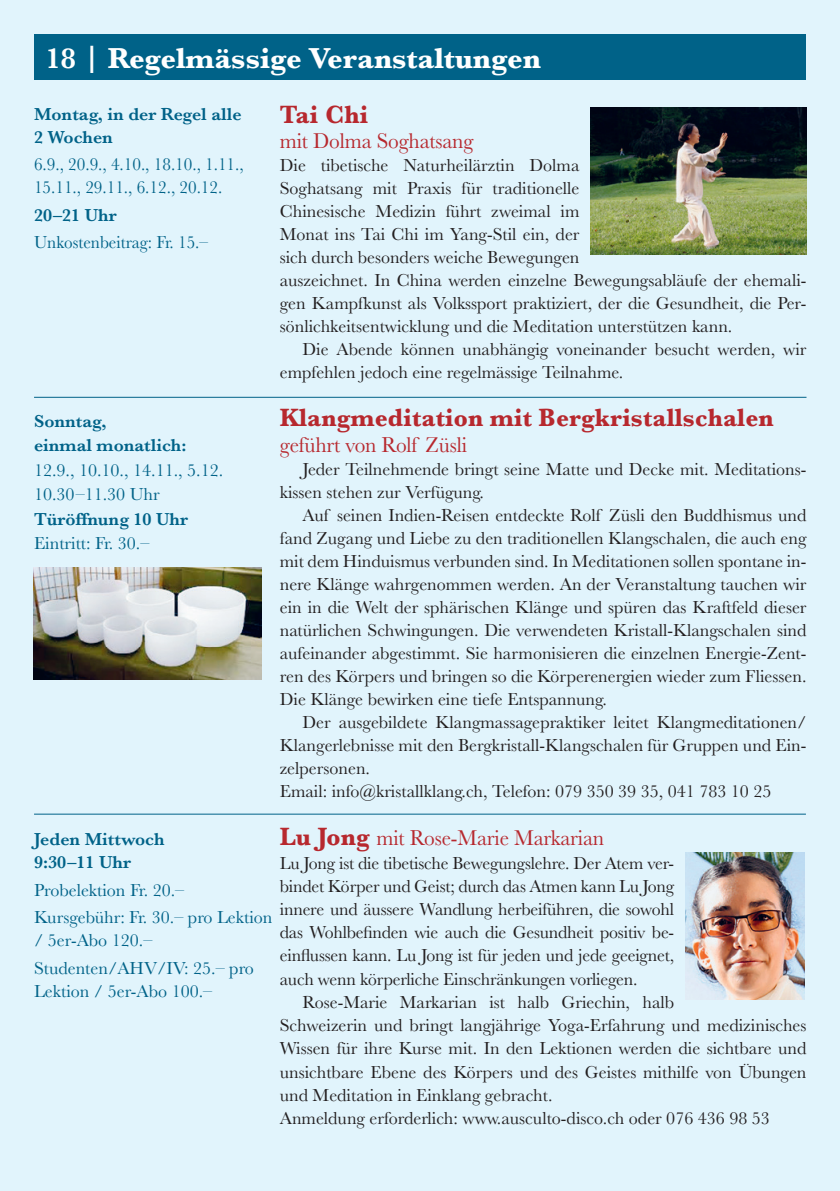
<style>
.page{position:relative;width:840px;height:1191px;background:#fff}
.page>*{position:absolute;margin:0;border:0;box-sizing:border-box;transform-origin:0 0}
.t1{font:700 30px "Baskerville";color:#fff}
.t2{font:700 26px "Baskerville";letter-spacing:.01em;color:#b7282e;scale:.96 1}
.t3{font:22.2px "Baskerville";letter-spacing:-.005em;color:#b7282e;scale:.96 1}
.t4{font:18px/23px "Baskerville";color:#231f20}
.t5{font:18px/27.6px "Baskerville";color:#006288}
.t6{font:600 18px/23px "Baskerville";color:#006288}
.t7{font:18px/23px "Baskerville";color:#006288;scale:.95 1}
.s1{font-weight:600}
.s2{font-weight:700;font-size:26px}
</style>
<div class="page">
<div style="left:0;top:0;width:839px;height:1191px;background:#e1f4fc"></div>
<div style="left:34px;top:34px;width:771px;height:45px;background:#006288"></div>
<hr style="left:34px;top:814px;width:771px;height:1px;background:#006288">
<hr style="left:34px;top:397px;width:772px;height:1px;background:#006288">
<img style="left:33px;top:567px;width:228px;height:112px">
<img style="left:590px;top:107px;width:216px;height:148px">
<img style="left:685px;top:852px;width:119px;height:147px">
<h1 class="t1" style="left:46px;top:37px;width:496px"><span class="s1">18 |</span> Regelmässige Veranstaltungen</h1>
<h2 class="t2" style="left:279px;top:96px;width:93px">Tai Chi</h2>
<p class="t3" style="left:279px;top:127px;width:203px">mit Dolma Soghatsang</p>
<p class="t4" style="left:279px;top:154px;width:528px">Die tibetische Naturheilärztin Dolma<br>Soghatsang mit Praxis für traditionelle<br>Chinesische Medizin führt zweimal im<br>Monat ins Tai Chi im Yang-Stil ein, der<br>sich durch besonders weiche Bewegungen<br>auszeichnet. In China werden einzelne Bewegungsabläufe der ehemali&shy;gen Kampf kunst als Volkssport praktiziert, der die Gesundheit, die Per&shy;sönlichkeitsentwicklung und die Meditation unterstützen kann.</p>
<p class="t4" style="left:279px;top:338px;width:528px;text-indent:23px">Die Abende können unabhängig voneinander besucht werden, wir empfehlen jedoch eine regelmässige Teilnahme.</p>
<h2 class="t2" style="left:279px;top:400px;width:515px">Klangmeditation mit Bergkristallschalen</h2>
<p class="t3" style="left:279px;top:430px;width:196px">geführt von Rolf Züsli</p>
<p class="t4" style="left:279px;top:458px;width:528px;text-indent:23px">Jeder Teilnehmende bringt seine Matte und Decke mit. Meditations&shy;kissen stehen zur Verfügung.</p>
<p class="t4" style="left:279px;top:504px;width:528px;text-align:justify;text-indent:23px">Auf seinen Indien-Reisen entdeckte Rolf Züsli den Buddhismus und fand Zugang und Liebe zu den traditionellen Klangschalen, die auch eng mit dem Hinduismus verbunden sind. In Meditationen sollen spontane in&shy;nere Klänge wahrgenommen werden. An der Veranstaltung tauchen wir ein in die Welt der sphärischen Klänge und spüren das Kraftfeld dieser natürlichen Schwingungen. Die verwendeten Kristall-Klangschalen sind aufeinander abgestimmt. Sie harmonisieren die einzelnen Energie-Zent&shy;ren des Körpers und bringen so die Körperenergien wieder zum Fliessen.<br>Die Klänge bewirken eine tiefe Entspannung.</p>
<p class="t4" style="left:279px;top:711px;width:528px;text-indent:23px">Der ausgebildete Klangmassagepraktiker leitet Klangmeditationen/ Klangerlebnisse mit den Bergkristall-Klangschalen für Gruppen und Ein&shy;zelpersonen.<br>Email: info@kristallklang.ch, Telefon: 079 350 39 35, 041 783 10 25</p>
<p class="t3" style="left:279px;top:824px;width:339px"><span class="s2">Lu Jong</span> mit Rose-Marie Markarian</p>
<p class="t4" style="left:279px;top:851px;width:395px;text-align:justify">Lu Jong ist die tibetische Bewegungslehre. Der Atem ver&shy;bindet Körper und Geist; durch das Atmen kann Lu Jong innere und äussere Wandlung herbeiführen, die sowohl das Wohlbefinden wie auch die Gesundheit positiv be&shy;einflussen kann. Lu Jong ist für jeden und jede geeignet, auch wenn körperliche Einschränkungen vorliegen.</p>
<p class="t4" style="left:279px;top:990px;width:528px;text-indent:23px">Rose-Marie Markarian ist halb Griechin, halb<br>Schweizerin und bringt langjährige Yoga-Erfahrung und medizinisches Wissen für ihre Kurse mit. In den Lektionen werden die sichtbare und unsichtbare Ebene des Körpers und des Geistes mithilfe von Übungen und Meditation in Einklang gebracht.<br>Anmeldung erforderlich: www.ausculto-disco.ch oder 076 436 98 53</p>
<p class="t6" style="left:34px;top:102px;width:209px">Montag, in der Regel alle<br>2 Wochen</p>
<p class="t7" style="left:34px;top:153px;width:222px">6.9., 20.9., 4.10., 18.10., 1.11.,<br>15.11., 29.11., 6.12., 20.12.</p>
<p class="t6" style="left:34px;top:203px;width:84px">20–21 Uhr</p>
<p class="t7" style="left:34px;top:231px;width:184px">Unkostenbeitrag: Fr. 15.–</p>
<p class="t6" style="left:34px;top:408px;width:154px;line-height:24.6px">Sonntag,<br>einmal monatlich:</p>
<p class="t5" style="left:34px;top:458px;width:191px;line-height:24.6px">12.9., 10.10., 14.11., 5.12.<br>10.30–11.30 Uhr</p>
<p class="t6" style="left:34px;top:507px;width:155px">Türöffnung 10 Uhr</p>
<p class="t5" style="left:34px;top:530px;width:117px">Eintritt: Fr. 30.–</p>
<p class="t6" style="left:34px;top:827px;width:132px">Jeden Mittwoch<br>9:30–11 Uhr</p>
<p class="t5" style="left:34px;top:876px;width:240px">Probelektion Fr. 20.–<br>Kursgebühr: Fr. 30.– pro Lektion</p>
<p class="t5" style="left:34px;top:927px;width:221px">/ 5er-Abo 120.–<br>Studenten/AHV/IV: 25.– pro</p>
<p class="t5" style="left:34px;top:977px;width:179px">Lektion / 5er-Abo 100.–</p>
</div>
